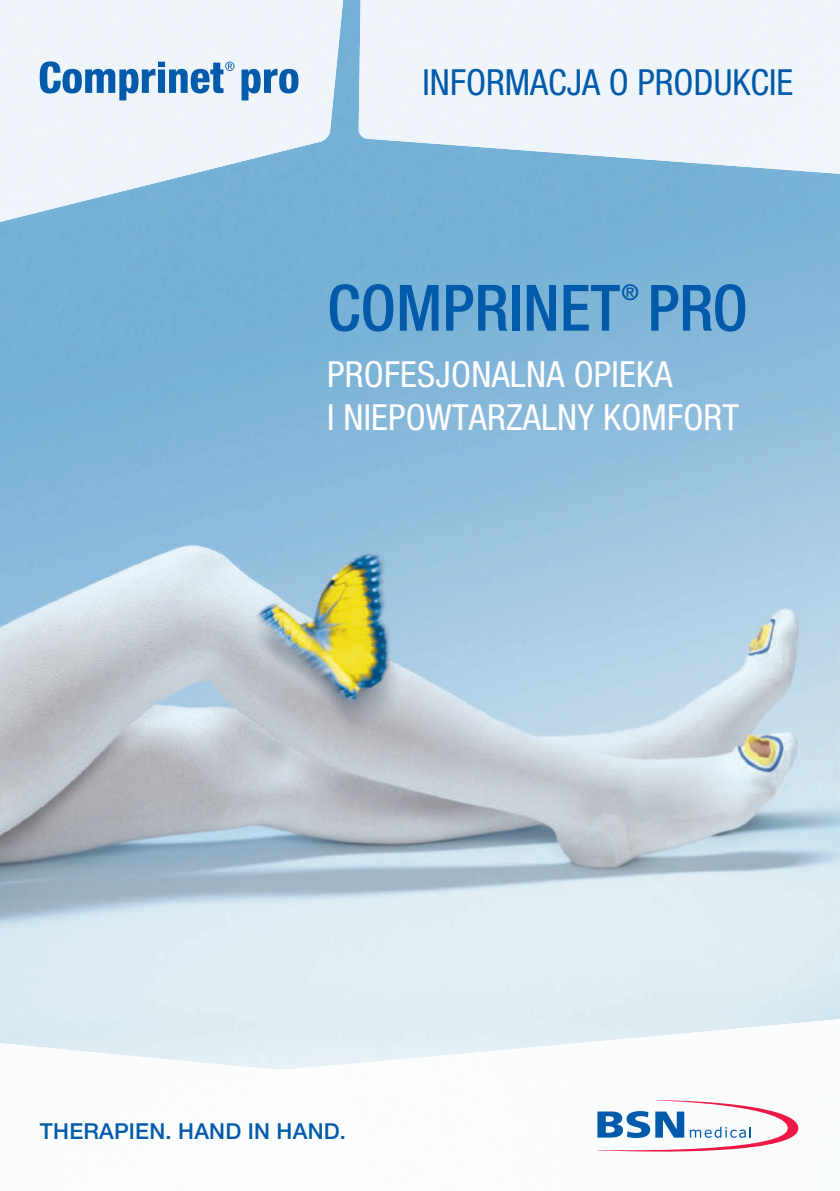
<style>
.page{position:relative;width:840px;height:1191px;background:#fff}
.page>*{position:absolute;margin:0;border:0;box-sizing:border-box;transform-origin:0 0}
.t1{font:500 condensed 64px "Helvetica Neue LT Pro";color:#015aaa}
.t2{font:condensed 36px/43.2px "Helvetica Neue LT Pro";letter-spacing:.005em;color:#fff}
.t3{font:condensed 36px "Helvetica Neue LT Pro";color:#015aaa}
.t4{font:500 22px "Helvetica Neue LT Pro";letter-spacing:.01em;color:#015aaa}
.t5{font:500 condensed 21.8px "Helvetica Neue LT Pro";color:#015aaa}
</style>
<div class="page">
<img style="left:0;top:0;width:839px;height:1057px">
<img style="left:0;top:1043px;width:210px;height:20px">
<img style="left:419px;top:1038px;width:210px;height:153px">
<img style="left:629px;top:1019px;width:210px;height:133px">
<svg style="left:597px;top:1100px;width:200px;height:51px"></svg>
<div style="left:358px;top:0;width:206px;height:153px;background:#eef5f9"></div>
<div style="left:564px;top:0;width:206px;height:169px;background:#eef5f9"></div>
<div style="left:770px;top:0;width:69px;height:174px;background:#eff5f9"></div>
<div style="left:0;top:0;width:343px;height:167px;background:#eef5f9"></div>
<img style="left:0;top:166px;width:222px;height:56px">
<svg style="left:241px;top:69px;width:57px;height:31px"></svg>
<svg style="left:40px;top:61px;width:194px;height:39px"></svg>
<p class="t3" style="left:422px;top:61px;width:372px">INFORMACJA O PRODUKCIE</p>
<h1 class="t1" style="left:327px;top:270px;width:422px">COMPRINET PRO</h1>
<p class="t5" style="left:621px;top:279px;width:19px">®</p>
<p class="t2" style="left:327px;top:352px;width:413px">PROFESJONALNA OPIEKA<br>I NIEPOWTARZALNY KOMFORT</p>
<p class="t4" style="left:40px;top:1117px;width:307px">THERAPIEN. HAND IN HAND.</p>
</div>
